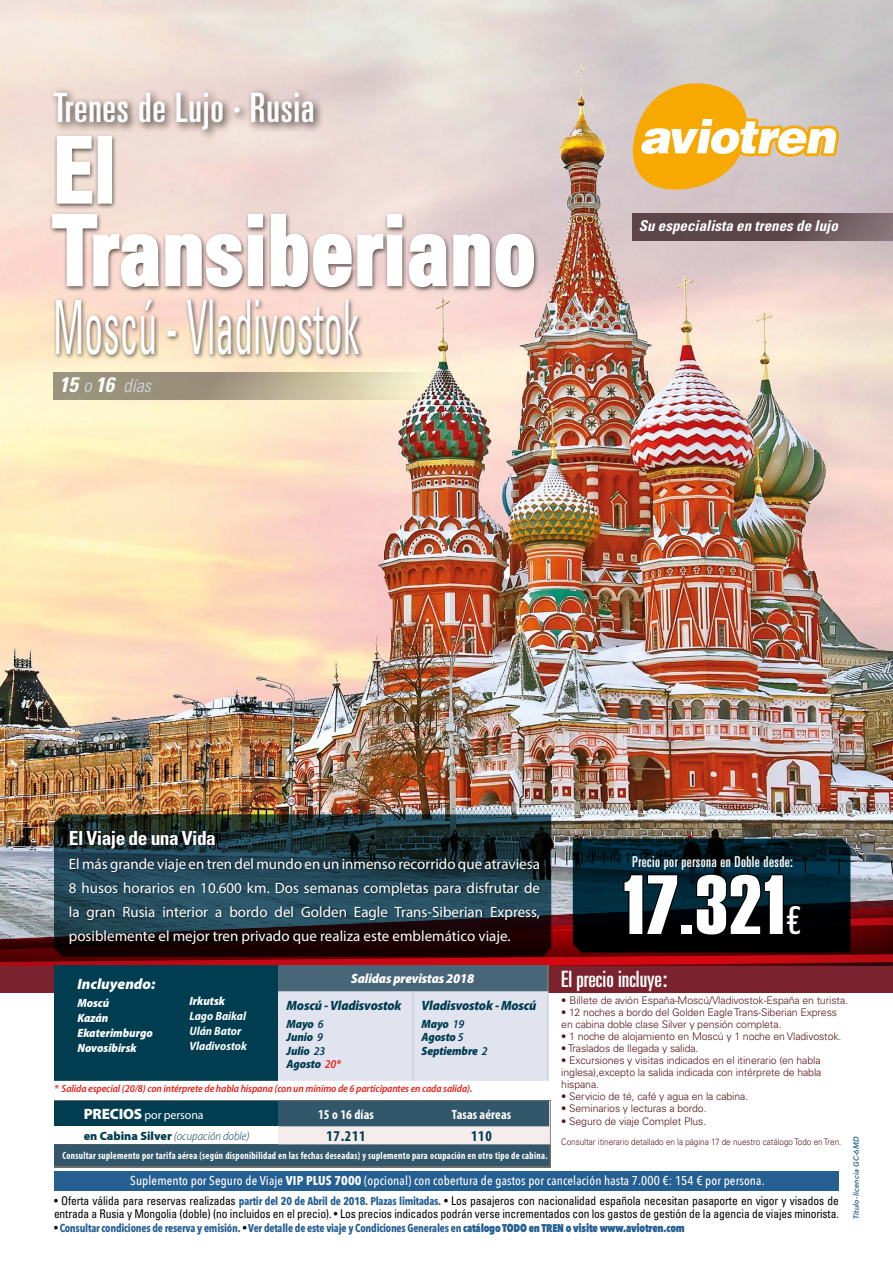
<style>
.page{position:relative;width:893px;height:1263px;background:#fff}
.page>*{position:absolute;margin:0;border:0;box-sizing:border-box;transform-origin:0 0}
.t1{font:700 condensed 96px "Univers LT Std";color:#fff;scale:.9 1}
.t2{font:700 condensed 90px "Univers LT Std";color:#fff;scale:.9 1}
.t3{font:83.85px "Haettenschweiler";color:#fff}
.t4{font:condensed 75px "Univers LT Std";color:#fff;scale:.5 1}
.t5{font:ultra-condensed 40.5px "Univers LT Std";letter-spacing:.02em;color:#fff}
.t6{font:ultra-condensed 22.5px "Univers LT Std";color:#fff}
.t7{font:700 condensed 19.5px "Univers LT Std";letter-spacing:-.03em;color:#fff}
.t8{font:italic 300 condensed 18.3px "Univers LT Std";color:#d7dbe9}
.t9{font:15px/24px "Myriad Pro";color:#fff;text-align:justify}
.t10{font:ultra-condensed 15px "Univers LT Std";letter-spacing:.03em;color:#fff}
.t11{font:italic 700 condensed 15px "Univers LT Std";color:#fff}
.t12{font:italic 900 15px "Myriad Pro";color:#fff}
.t13{font:700 condensed 15px "Myriad Pro";letter-spacing:.05em;color:#003d51}
.t14{font:italic 900 semi-condensed 13.5px "Myriad Pro";letter-spacing:-.01em;color:#003d51}
.t15{font:700 condensed 13.5px "Myriad Pro";letter-spacing:.01em;color:#fff}
.t16{font:italic 900 semi-condensed 13.5px "Myriad Pro";letter-spacing:-.01em;color:#fff}
.t17{font:500 12.75px "Avenir Next Condensed";letter-spacing:.01em;color:#fff}
.t18{font:condensed 12px/13.5px "Univers LT Std";letter-spacing:-.01em;color:#000;scale:.96 1}
.t19{font:italic 900 semi-condensed 12px/13.5px "Myriad Pro";letter-spacing:-.01em;color:#003d51}
.t20{font:italic 900 semi-condensed 12px/15px "Myriad Pro";color:#fff}
.t21{font:italic 300 semi-condensed 12px "Myriad Pro";color:#003d51}
.t22{font:italic 700 semi-condensed 12px/15px "Myriad Pro";color:#fff}
.t23{font:12px "Myriad Pro";letter-spacing:-.01em;color:#fff}
.t24{font:700 11.25px "Avenir Next Condensed";letter-spacing:-.02em;color:#266093;scale:.96 1}
.t25{font:300 10.5px/12px "Univers LT Std";letter-spacing:-.01em;color:#571519}
.t26{font:700 condensed 10.5px "Myriad Pro";letter-spacing:.03em;color:#fff;scale:.9 1}
.t27{font:italic 600 semi-condensed 10.5px "Myriad Pro";letter-spacing:-.01em;color:#e2251d}
.t28{font:300 9px "Univers LT Std";color:#571519;scale:.9 1}
.t29{font:italic 600 7.5px "Avenir Next";letter-spacing:.02em;color:#266093}
.s1{font-weight:700;font-size:21px;color:#fff}
.s2{font-family:"Univers LT Std";font-stretch:ultra-condensed;font-size:38.4px}
.s3{font-weight:600}
.s4{font-weight:600;color:#e2251d}
.s5{font-weight:900;font-size:15px}
.s6{font-weight:900;font-style:normal;font-stretch:normal}
.s7{font-weight:700}
.s8{font-family:"Avenir Next Condensed";font-weight:700;font-stretch:normal;font-size:11.25px;color:#266093}
.s9{font-family:"Univers LT Std";font-weight:400;font-stretch:condensed;font-size:12px;color:#000}
.s10{font-weight:800}
</style>
<div class="page">
<div style="left:0;top:0;width:893px;height:951px;background:#000;opacity:.4"></div>
<div style="left:0;top:887px;width:893px;height:75px;background:#000;opacity:.6"></div>
<svg style="left:0;top:906px;width:893px;height:60px;background:#8f1a1f"></svg>
<div style="left:54px;top:1101px;width:496px;height:67px;background:#706f6f"></div>
<svg style="left:54px;top:1101px;width:496px;height:65px;background:#607e8b"></svg>
<div style="left:48px;top:87px;width:276px;height:53px;background:#000;opacity:.75"></div>
<svg style="left:53px;top:372px;width:390px;height:28px;background:#b4ab92"></svg>
<div style="left:49px;top:133px;width:491px;height:161px;background:#000;opacity:.65"></div>
<svg style="left:55px;top:134px;width:39px;height:71px"></svg>
<div style="left:98px;top:136px;width:14px;height:68px;border:3px solid #fff"></div>
<svg style="left:51px;top:212px;width:484px;height:77px"></svg>
<div style="left:54px;top:297px;width:311px;height:64px;background:#000;opacity:.65"></div>
<div style="left:0;top:966px;width:893px;height:26px;background:#7a232e"></div>
<div style="left:54px;top:1171px;width:785px;height:20px;background:#266093"></div>
<svg style="left:573px;top:838px;width:277px;height:114px;background:#00151e"></svg>
<svg style="left:633px;top:213px;width:260px;height:28px;background:#644f52"></svg>
<svg style="left:54px;top:965px;width:493px;height:116px;background:#678898"></svg>
<hr style="left:547px;top:965px;width:2px;height:26px;background:#709b77">
<hr style="left:412px;top:991px;width:2px;height:90px;background:#c4cade">
<hr style="left:547px;top:991px;width:2px;height:90px;background:#c4cade">
<svg style="left:54px;top:814px;width:497px;height:143px;background:#1d2122"></svg>
<div style="left:69px;top:829px;width:473px;height:117px;background:#000;opacity:.55"></div>
<svg style="left:625px;top:78px;width:214px;height:118px;background:#e4c48a"></svg>
<h3 class="t5" style="left:53px;top:85px;width:263px">Trenes de Lujo · Rusia</h3>
<h2 class="t2" style="left:53px;top:115px;width:72px">El</h2>
<h1 class="t1" style="left:53px;top:192px;width:538px">Transiberiano</h1>
<h3 class="t4" style="left:53px;top:280px;width:614px">Moscú - Vladivostok</h3>
<h3 class="t8" style="left:59px;top:374px;width:93px"><span class="s1">15</span> o <span class="s1">16</span> días</h3>
<h3 class="t11" style="left:639px;top:217px;width:201px">Su especialista en trenes de lujo</h3>
<h3 class="t7" style="left:69px;top:826px;width:149px">El Viaje de una Vida</h3>
<p class="t9" style="left:69px;top:851px;width:473px">El más grande viaje en tren del mundo en un inmenso recorrido que atraviesa 8 husos horarios en 10.600 km. Dos semanas completas para disfrutar de la gran Rusia interior a bordo del Golden Eagle Trans-Siberian Express, posiblemente el mejor tren privado que realiza este emblemático viaje.</p>
<h3 class="t10" style="left:632px;top:853px;width:162px">Precio por persona en Doble desde:</h3>
<h3 class="t3" style="left:623px;top:848px;width:179px">17.321<span class="s2">€</span></h3>
<h3 class="t6" style="left:561px;top:966px;width:108px">El precio incluye:</h3>
<p class="t25" style="left:561px;top:994px;width:288px">• Billete de avión España-Moscú/Vladivostok-España en turista.</p>
<p class="t25" style="left:561px;top:1006px;width:277px">• 12 noches a bordo del Golden Eagle Trans-Siberian Express en cabina doble clase Silver y pensión completa.</p>
<p class="t25" style="left:561px;top:1030px;width:282px">• 1 noche de alojamiento en Moscú y 1 noche en Vladivostok.</p>
<p class="t25" style="left:561px;top:1042px;width:139px">• Traslados de llegada y salida.</p>
<p class="t25" style="left:561px;top:1054px;width:262px;text-align:justify">• Excursiones y visitas indicados en el itinerario (en habla inglesa),excepto la salida indicada con intérprete de habla hispana.</p>
<p class="t25" style="left:561px;top:1090px;width:188px">• Servicio de té, café y agua en la cabina.</p>
<p class="t25" style="left:561px;top:1102px;width:147px">• Seminarios y lecturas a bordo.</p>
<p class="t25" style="left:561px;top:1116px;width:147px">• Seguro de viaje Complet Plus.</p>
<p class="t28" style="left:561px;top:1136px;width:313px">Consultar itinerario detallado en la página 17 de nuestro catálogo Todo en Tren.</p>
<p class="t16" style="left:351px;top:971px;width:124px">Salidas previstas 2018</p>
<p class="t14" style="left:287px;top:998px;width:117px">Moscú - Vladisvostok</p>
<p class="t19" style="left:287px;top:1017px;width:56px">Mayo <span class="s3">6<br></span>Junio <span class="s3">9<br></span>Julio <span class="s3">23<br></span>Agosto <span class="s4">20*</span></p>
<h3 class="t12" style="left:77px;top:976px;width:80px">Incluyendo:</h3>
<p class="t20" style="left:77px;top:996px;width:77px">Moscú<br>Kazán<br>Ekaterimburgo<br>Novosibirsk</p>
<p class="t20" style="left:189px;top:993px;width:37px">Irkutsk</p>
<p class="t14" style="left:422px;top:998px;width:117px">Vladisvostok - Moscú</p>
<p class="t19" style="left:422px;top:1017px;width:68px">Mayo <span class="s3">19<br></span>Agosto <span class="s3">5<br></span>Septiembre <span class="s3">2</span></p>
<p class="t22" style="left:189px;top:1008px;width:59px">Lago Baikal<br>Ulán Bator<br>Vladivostok</p>
<p class="t27" style="left:54px;top:1083px;width:420px">* Salida especial (20/8) con intérprete de habla hispana (con un mínimo de 6 participantes en cada salida).</p>
<p class="t23" style="left:84px;top:1108px;width:121px"><span class="s5">PRECIOS</span> por persona</p>
<p class="t15" style="left:318px;top:1107px;width:57px">15 o 16 días</p>
<p class="t15" style="left:452px;top:1107px;width:61px">Tasas aéreas</p>
<p class="t21" style="left:84px;top:1129px;width:167px"><span class="s6">en Cabina Silver</span> (ocupación doble)</p>
<h3 class="t13" style="left:326px;top:1128px;width:41px">17.211</h3>
<h3 class="t13" style="left:471px;top:1128px;width:22px">110</h3>
<p class="t26" style="left:63px;top:1150px;width:540px">Consultar suplemento por tarifa aérea (según disponibilidad en las fechas deseadas) y suplemento para ocupación en otro tipo de cabina.</p>
<p class="t29" style="left:852px;top:1219px;width:85px;rotate:-90deg">Título-licencia GC-6MD</p>
<p class="t17" style="left:130px;top:1173px;width:636px">Suplemento por Seguro de Viaje <span class="s7">VIP PLUS 7000</span> (opcional) con cobertura de gastos por cancelación hasta 7.000 €: 154 € por persona.</p>
<p class="t18" style="left:54px;top:1193px;width:819px">• Oferta válida para reservas realizadas <span class="s8">partir del 20 de Abril de 2018. Plazas limitadas.</span> • Los pasajeros con nacionalidad española necesitan pasaporte en vigor y visados de entrada a Rusia y Mongolia (doble) (no incluidos en el precio). • Los precios indicados podrán verse incrementados con los gastos de gestión de la agencia de viajes minorista.</p>
<p class="t24" style="left:54px;top:1221px;width:659px"><span class="s9">•</span> Consultar condiciones de reserva y emisión. <span class="s9">•</span> Ver detalle de este viaje y Condiciones Generales en <span class="s10">catálogo TODO en TREN o visite www.aviotren.com</span></p>
</div>
